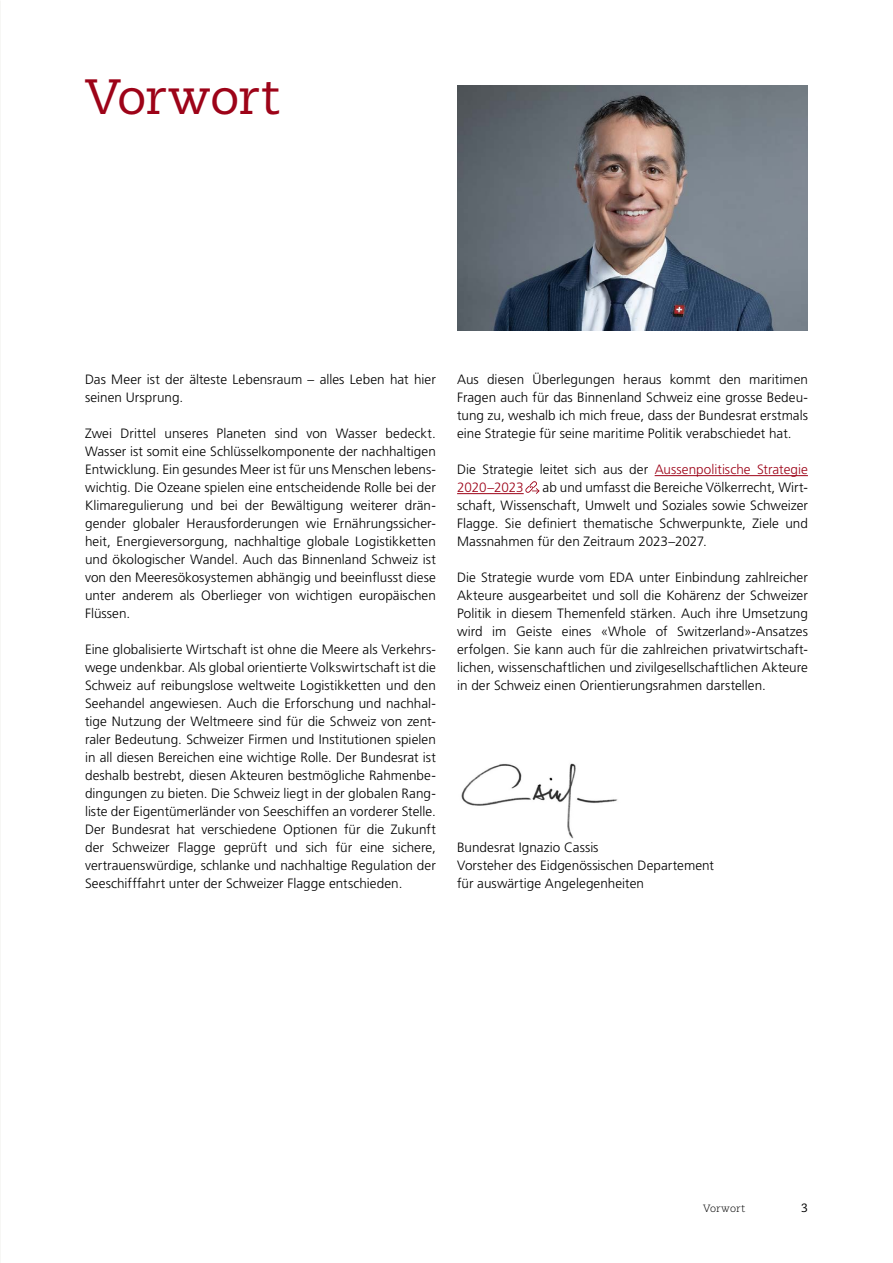
<style>
.page{position:relative;width:893px;height:1263px;background:#fff}
.page>*{position:absolute;margin:0;border:0;box-sizing:border-box;transform-origin:0 0}
._1_Kapitel_Caec_33_3{font:49.5px "Caecilia LT Pro 55 Roman";letter-spacing:-.02em;color:#9d0318}
._4_Lauftext_9pt{font:300 13.5px/18px "Frutiger LT Pro";letter-spacing:.005em;color:#000;text-align:justify}
._4_Lauftext_9pt-2{font:300 13.5px/18px "Frutiger LT Pro";color:#9d0318}
.t1{font:12px "Caecilia LT Pro 55 Roman";color:#000}
.t2{font:300 10.5px "Caecilia LT Pro 45";color:#000}
.s1{color:#000}
</style>
<div class="page">
<img style="left:461px;top:763px;width:157px;height:75px">
<hr style="left:655px;top:475px;width:153px;height:1px;background:#9d0318">
<hr style="left:457px;top:493px;width:67px;height:1px;background:#9d0318">
<svg style="left:525px;top:481px;width:15px;height:13px"></svg>
<img style="left:457px;top:85px;width:351px;height:245px">
<p class="_1_Kapitel_Caec_33_3" style="left:85px;top:64px;width:196px">Vorwort</p>
<p class="_4_Lauftext_9pt" style="left:85px;top:371px;width:352px">Das Meer ist der älteste Lebensraum – alles Leben hat hier seinen Ursprung.</p>
<p class="_4_Lauftext_9pt" style="left:85px;top:425px;width:352px">Zwei Drittel unseres Planeten sind von Wasser bedeckt.<br>Wasser ist somit eine Schlüsselkomponente der nachhaltigen Entwicklung. Ein gesundes Meer ist für uns Menschen lebens&shy;wichtig. Die Ozeane spielen eine entscheidende Rolle bei der Klimaregulierung und bei der Bewältigung weiterer drän&shy;gender globaler Herausforderungen wie Ernährungssicher&shy;heit, Energieversorgung, nachhaltige globale Logistikketten und ökologischer Wandel. Auch das Binnenland Schweiz ist von den Meeresökosystemen abhängig und beeinflusst diese unter anderem als Oberlieger von wichtigen europäischen Flüssen.</p>
<p class="_4_Lauftext_9pt" style="left:85px;top:641px;width:352px">Eine globalisierte Wirtschaft ist ohne die Meere als Verkehrs&shy;wege undenkbar. Als global orientierte Volkswirtschaft ist die Schweiz auf reibungslose weltweite Logistikketten und den Seehandel angewiesen. Auch die Erforschung und nachhal&shy;tige Nutzung der Weltmeere sind für die Schweiz von zent&shy;raler Bedeutung. Schweizer Firmen und Institutionen spielen in all diesen Bereichen eine wichtige Rolle. Der Bundesrat ist deshalb bestrebt, diesen Akteuren bestmögliche Rahmenbe&shy;dingungen zu bieten. Die Schweiz liegt in der globalen Rang&shy;liste der Eigentümerländer von Seeschiffen an vorderer Stelle.<br>Der Bundesrat hat verschiedene Optionen für die Zukunft der Schweizer Flagge geprüft und sich für eine sichere, vertrauenswürdige, schlanke und nachhaltige Regulation der Seeschifffahrt unter der Schweizer Flagge entschieden.</p>
<p class="_4_Lauftext_9pt" style="left:457px;top:371px;width:352px">Aus diesen Überlegungen heraus kommt den maritimen Fragen auch für das Binnenland Schweiz eine grosse Bedeu&shy;tung zu, weshalb ich mich freue, dass der Bundesrat erstmals eine Strategie für seine maritime Politik verabschiedet hat.</p>
<p class="_4_Lauftext_9pt-2" style="left:457px;top:461px;width:352px"><span class="s1">Die Strategie leitet sich aus der</span> Aussenpolitische Strategie<br>2020–2023</p>
<p class="_4_Lauftext_9pt" style="left:457px;top:479px;width:352px;text-indent:85px">ab und umfasst die Bereiche Völkerrecht, Wirt&shy;schaft, Wissenschaft, Umwelt und Soziales sowie Schweizer Flagge. Sie definiert thematische Schwerpunkte, Ziele und Massnahmen für den Zeitraum 2023–2027.</p>
<p class="_4_Lauftext_9pt" style="left:457px;top:569px;width:352px">Die Strategie wurde vom EDA unter Einbindung zahlreicher Akteure ausgearbeitet und soll die Kohärenz der Schweizer Politik in diesem Themenfeld stärken. Auch ihre Umsetzung wird im Geiste eines «Whole of Switzerland»-Ansatzes erfolgen. Sie kann auch für die zahlreichen privatwirtschaft&shy;lichen, wissenschaftlichen und zivilgesellschaftlichen Akteure in der Schweiz einen Orientierungsrahmen darstellen.</p>
<p class="_4_Lauftext_9pt" style="left:457px;top:839px;width:143px">Bundesrat Ignazio Cassis</p>
<p class="_4_Lauftext_9pt" style="left:457px;top:857px;width:258px">Vorsteher des Eidgenössischen Departement</p>
<p class="_4_Lauftext_9pt" style="left:457px;top:875px;width:188px">für auswärtige Angelegenheiten</p>
<p class="t2" style="left:703px;top:1202px;width:43px">Vorwort</p>
<p class="t1" style="left:801px;top:1200px;width:8px">3</p>
</div>
